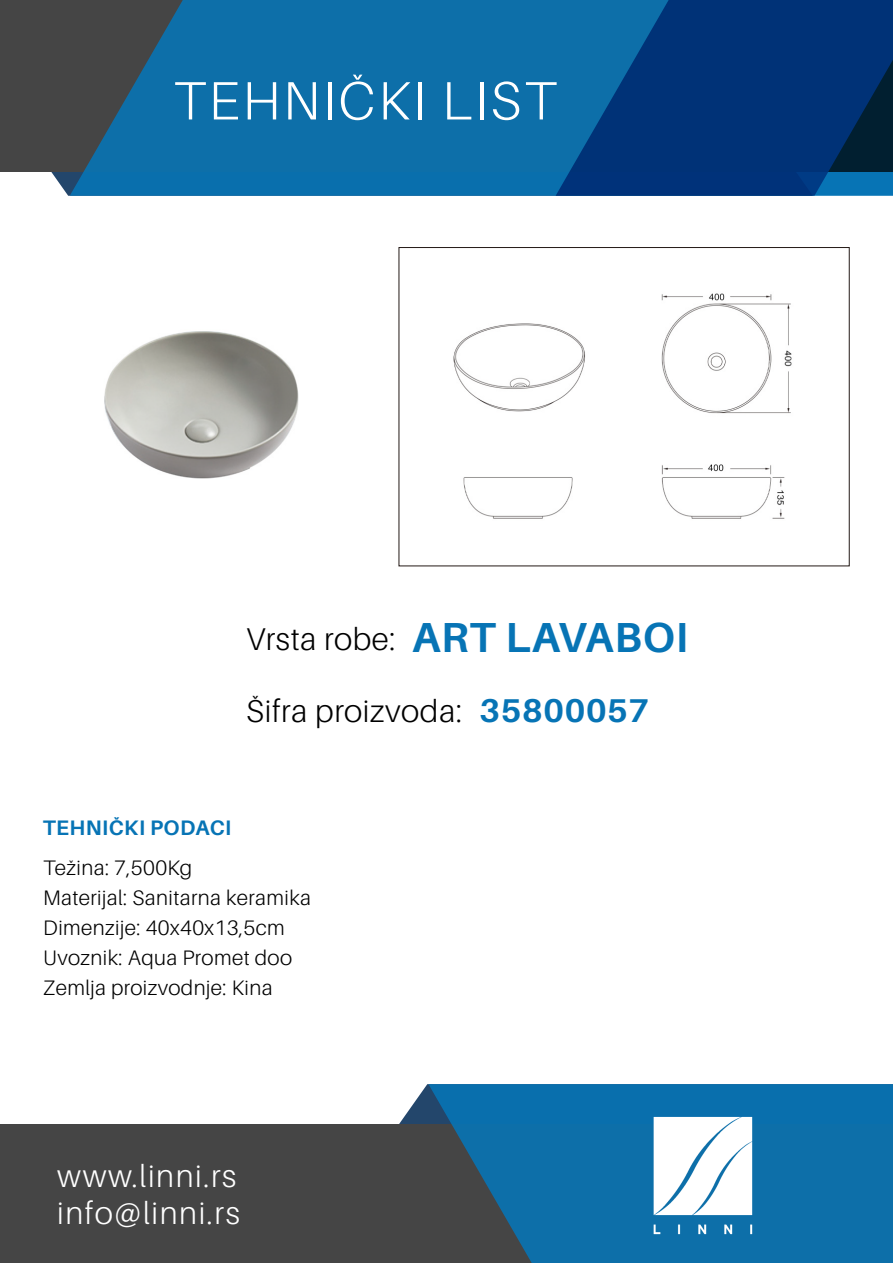
<style>
.page{position:relative;width:893px;height:1263px;background:#fff}
.page>*{position:absolute;margin:0;border:0;box-sizing:border-box;transform-origin:0 0}
.t1{font:300 54px "Aileron";letter-spacing:.05em;color:#fff}
.t2{font:700 42px "Aileron";letter-spacing:.02em;color:#0774b5}
.t3{font:700 33px "Aileron";letter-spacing:.02em;color:#0774b5}
.t4{font:300 31.5px/37.8px "Aileron";letter-spacing:.05em;color:#fff}
.t5{font:300 31.5px "Aileron";letter-spacing:.02em;color:#000}
.t6{font:300 21px/30px "Aileron";letter-spacing:.02em;color:#000}
.t7{font:700 21px "Aileron";letter-spacing:.02em;color:#0774b5}
</style>
<div class="page">
<svg style="left:294px;top:1084px;width:134px;height:41px"></svg>
<div style="left:0;top:1125px;width:893px;height:138px;background:#454545"></div>
<svg style="left:428px;top:1084px;width:465px;height:179px;fill:#0d6fa9"></svg>
<div style="left:0;top:0;width:893px;height:172px;background:#454545"></div>
<svg style="left:70px;top:0;width:486px;height:196px;background:#136a9d"></svg>
<svg style="left:556px;top:0;width:337px;height:196px;background:#023c7d"></svg>
<img style="left:614px;top:1084px;width:179px;height:179px">
<img style="left:453px;top:293px;width:339px;height:226px">
<img style="left:104px;top:251px;width:295px;height:310px">
<div style="left:399px;top:247px;width:451px;height:319px;border:1px solid #231916"></div>
<h1 class="t1" style="left:173px;top:71px;width:385px">TEHNIČKI LIST</h1>
<h3 class="t5" style="left:246px;top:622px;width:151px">Vrsta robe:</h3>
<h2 class="t2" style="left:412px;top:613px;width:277px">ART LAVABOI</h2>
<h3 class="t5" style="left:246px;top:694px;width:218px">Šifra proizvoda:</h3>
<h3 class="t3" style="left:480px;top:692px;width:171px">35800057</h3>
<p class="t7" style="left:43px;top:816px;width:190px">TEHNIČKI PODACI</p>
<p class="t6" style="left:43px;top:853px;width:269px">Težina: 7,500Kg<br>Materijal: Sanitarna keramika<br>Dimenzije: 40x40x13,5cm<br>Uvoznik: Aqua Promet doo<br>Zemlja proizvodnje: Kina</p>
<h3 class="t4" style="left:57px;top:1157px;width:184px">www.linni.rs info@linni.rs</h3>
</div>
